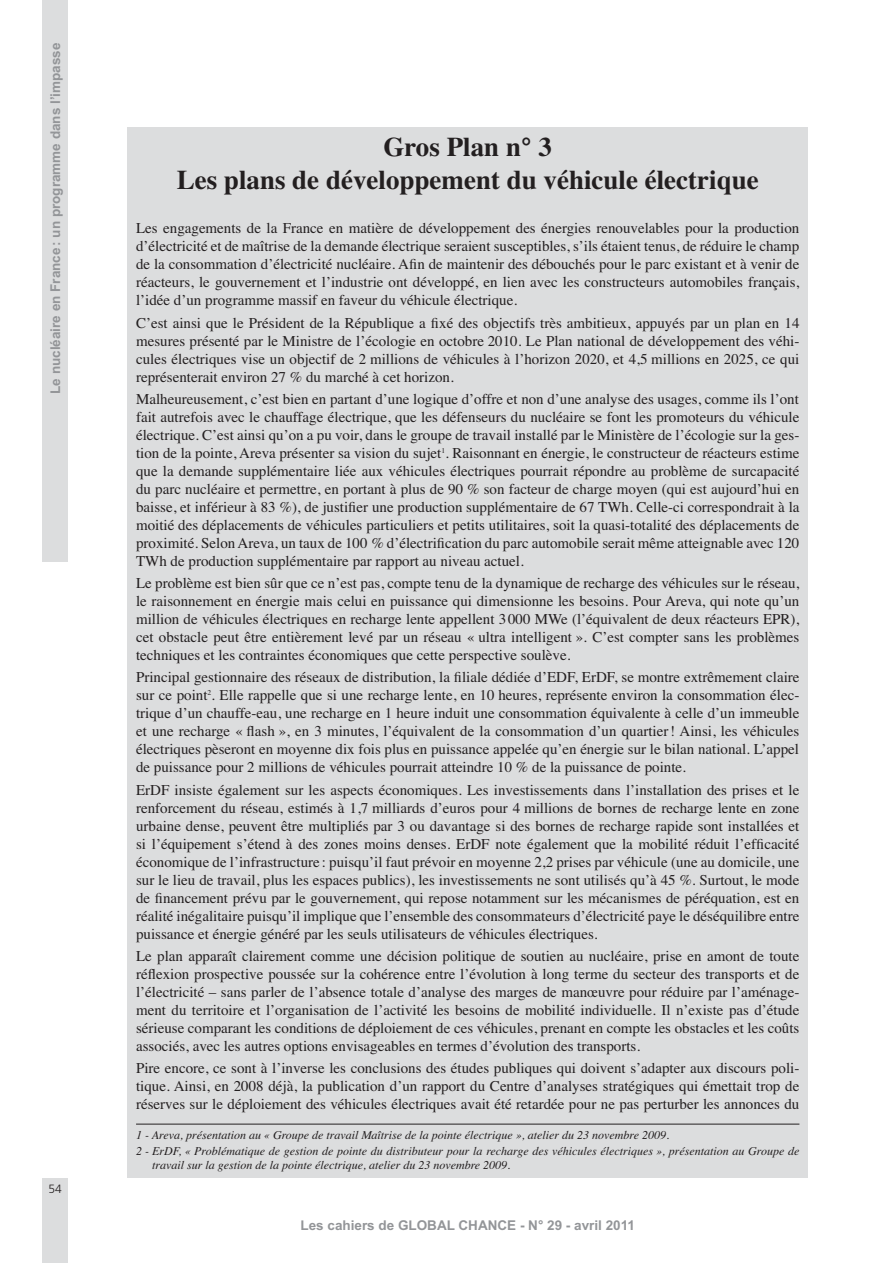
<style>
.page{position:relative;width:893px;height:1263px;background:#fff}
.page>*{position:absolute;margin:0;border:0;box-sizing:border-box;transform-origin:0 0}
.t1{font:700 27px/32.4px "Times";color:#231f20;text-align:center}
.t2{font:15px/18px "Times";color:#231f20;text-align:justify}
.t3{font:700 13.5px "Arial";color:#939598}
.t4{font:italic 12px/16.5px "Times";color:#231f20}
.t5{font:300 12px "Frutiger";color:#231f20}
</style>
<div class="page">
<div style="left:43px;top:1178px;width:25px;height:85px;background:#dcddde"></div>
<div style="left:128px;top:128px;width:680px;height:1050px;background:#dcddde"></div>
<hr style="left:136px;top:1124px;width:663px;height:1px;background:#231f20">
<div style="left:43px;top:0;width:25px;height:561px;background:#dcddde"></div>
<p class="t3" style="left:48px;top:394px;width:353px;rotate:-90deg">Le nucléaire en France : un programme dans l’impasse</p>
<p class="t5" style="left:49px;top:1184px;width:15px">54</p>
<p class="t1" style="left:177px;top:133px;width:584px">Gros Plan n° 3<br>Les plans de développement du véhicule électrique</p>
<p class="t2" style="left:136px;top:221px;width:665px">Les engagements de la France en matière de développement des énergies renouvelables pour la production d’électricité et de maîtrise de la demande électrique seraient susceptibles, s’ils étaient tenus, de réduire le champ de la consommation d’électricité nucléaire. Afin de maintenir des débouchés pour le parc existant et à venir de réacteurs, le gouvernement et l’industrie ont développé, en lien avec les constructeurs automobiles français, l’idée d’un programme massif en faveur du véhicule électrique.</p>
<p class="t2" style="left:136px;top:315px;width:665px">C’est ainsi que le Président de la République a fixé des objectifs très ambitieux, appuyés par un plan en 14 mesures présenté par le Ministre de l’écologie en octobre 2010. Le Plan national de développement des véhi&shy;cules électriques vise un objectif de 2 millions de véhicules à l’horizon 2020, et 4,5 millions en 2025, ce qui représenterait environ 27 % du marché à cet horizon.</p>
<p class="t2" style="left:136px;top:391px;width:665px">Malheureusement, c’est bien en partant d’une logique d’offre et non d’une analyse des usages, comme ils l’ont fait autrefois avec le chauffage électrique, que les défenseurs du nucléaire se font les promoteurs du véhicule électrique. C’est ainsi qu’on a pu voir, dans le groupe de travail installé par le Ministère de l’écologie sur la ges&shy;tion de la pointe, Areva présenter sa vision du sujet<sup>1</sup>. Raisonnant en énergie, le constructeur de réacteurs estime que la demande supplémentaire liée aux véhicules électriques pourrait répondre au problème de surcapacité du parc nucléaire et permettre, en portant à plus de 90 % son facteur de charge moyen (qui est aujourd’hui en baisse, et inférieur à 83 %), de justifier une production supplémentaire de 67 TWh. Celle-ci correspondrait à la moitié des déplacements de véhicules particuliers et petits utilitaires, soit la quasi-totalité des déplacements de proximité. Selon Areva, un taux de 100 % d’électrification du parc automobile serait même atteignable avec 120<br>TWh de production supplémentaire par rapport au niveau actuel.</p>
<p class="t2" style="left:136px;top:575px;width:665px">Le problème est bien sûr que ce n’est pas, compte tenu de la dynamique de recharge des véhicules sur le réseau, le raisonnement en énergie mais celui en puissance qui dimensionne les besoins. Pour Areva, qui note qu’un million de véhicules électriques en recharge lente appellent 3 000 MWe (l’équivalent de deux réacteurs EPR), cet obstacle peut être entièrement levé par un réseau « ultra intelligent ». C’est compter sans les problèmes techniques et les contraintes économiques que cette perspective soulève.</p>
<p class="t2" style="left:136px;top:670px;width:665px">Principal gestionnaire des réseaux de distribution, la filiale dédiée d’EDF, ErDF, se montre extrêmement claire sur ce point<sup>2</sup>. Elle rappelle que si une recharge lente, en 10 heures, représente environ la consommation élec&shy;trique d’un chauffe-eau, une recharge en 1 heure induit une consommation équivalente à celle d’un immeuble et une recharge « flash », en 3 minutes, l’équivalent de la consommation d’un quartier ! Ainsi, les véhicules électriques pèseront en moyenne dix fois plus en puissance appelée qu’en énergie sur le bilan national. L’appel de puissance pour 2 millions de véhicules pourrait atteindre 10 % de la puissance de pointe.</p>
<p class="t2" style="left:136px;top:782px;width:665px">ErDF insiste également sur les aspects économiques. Les investissements dans l’installation des prises et le renforcement du réseau, estimés à 1,7 milliards d’euros pour 4 millions de bornes de recharge lente en zone urbaine dense, peuvent être multipliés par 3 ou davantage si des bornes de recharge rapide sont installées et si l’équipement s’étend à des zones moins denses. ErDF note également que la mobilité réduit l’efficacité économique de l’infrastructure : puisqu’il faut prévoir en moyenne 2,2 prises par véhicule (une au domicile, une sur le lieu de travail, plus les espaces publics), les investissements ne sont utilisés qu’à 45 %. Surtout, le mode de financement prévu par le gouvernement, qui repose notamment sur les mécanismes de péréquation, est en réalité inégalitaire puisqu’il implique que l’ensemble des consommateurs d’électricité paye le déséquilibre entre puissance et énergie généré par les seuls utilisateurs de véhicules électriques.</p>
<p class="t2" style="left:136px;top:948px;width:665px">Le plan apparaît clairement comme une décision politique de soutien au nucléaire, prise en amont de toute réflexion prospective poussée sur la cohérence entre l’évolution à long terme du secteur des transports et de l’électricité – sans parler de l’absence totale d’analyse des marges de manœuvre pour réduire par l’aménage&shy;ment du territoire et l’organisation de l’activité les besoins de mobilité individuelle. Il n’existe pas d’étude sérieuse comparant les conditions de déploiement de ces véhicules, prenant en compte les obstacles et les coûts associés, avec les autres options envisageables en termes d’évolution des transports.</p>
<p class="t2" style="left:136px;top:1060px;width:665px">Pire encore, ce sont à l’inverse les conclusions des études publiques qui doivent s’adapter aux discours poli&shy;tique. Ainsi, en 2008 déjà, la publication d’un rapport du Centre d’analyses stratégiques qui émettait trop de réserves sur le déploiement des véhicules électriques avait été retardée pour ne pas perturber les annonces du</p>
<p class="t4" style="left:136px;top:1127px;width:665px">1 - Areva, présentation au « Groupe de travail Maîtrise de la pointe électrique », atelier du 23 novembre 2009.<br>2 - ErDF, « Problématique de gestion de pointe du distributeur pour la recharge des véhicules électriques », présentation au Groupe de</p>
<p class="t4" style="left:152px;top:1158px;width:360px">travail sur la gestion de la pointe électrique, atelier du 23 novembre 2009.</p>
<p class="t3" style="left:300px;top:1218px;width:336px">Les cahiers de GLOBAL CHANCE - N° 29 - avril 2011</p>
</div>
